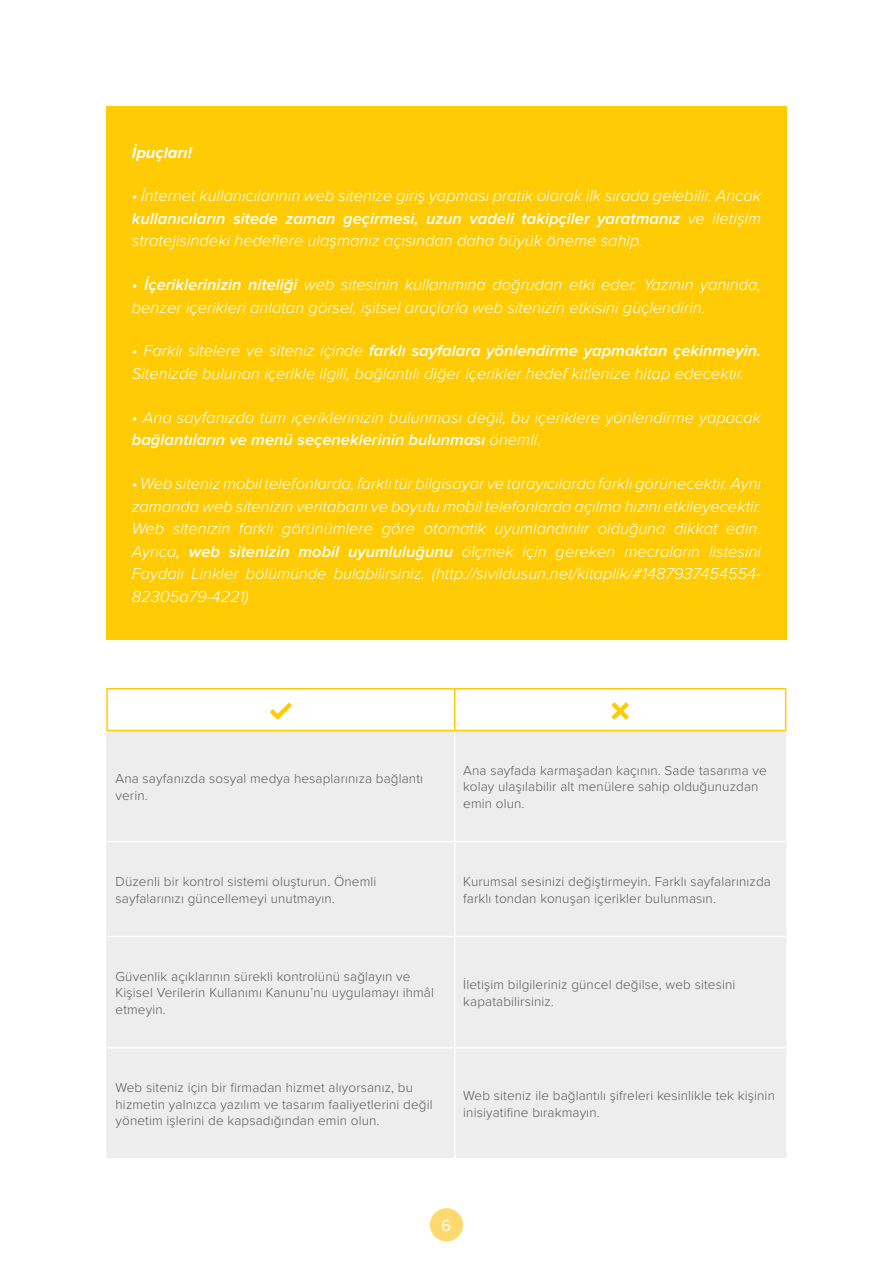
<style>
.page{position:relative;width:893px;height:1263px;background:#fff}
.page>*{position:absolute;margin:0;border:0;box-sizing:border-box;transform-origin:0 0}
.t1{font:italic 300 16.5px/22.5px "Proxima Nova";color:#fff}
.t2{font:italic 700 16.5px "Proxima Nova";color:#fff}
.t3{font:16.5px "Proxima Nova";color:#fff}
.t4{font:300 13.5px/16.2px "Proxima Nova";letter-spacing:.01em;color:#58595b}
.s1{font-weight:600}
</style>
<div class="page">
<div style="left:430px;top:1208px;width:33px;height:33px;background:#ffd96d;border-radius:50%"></div>
<div style="left:108px;top:731px;width:677px;height:427px;background:#ededee"></div>
<hr style="left:106px;top:688px;width:349px;height:1px;background:#ffcb05">
<hr style="left:106px;top:689px;width:2px;height:41px;background:#ffcb05">
<hr style="left:455px;top:688px;width:331px;height:1px;background:#ffcb05">
<hr style="left:106px;top:730px;width:349px;height:1px;background:#ffcb05">
<hr style="left:455px;top:730px;width:331px;height:1px;background:#ffcb05">
<hr style="left:106px;top:731px;width:2px;height:111px;background:#ededee">
<hr style="left:785px;top:731px;width:1px;height:111px;background:#ededee">
<hr style="left:106px;top:842px;width:2px;height:94px;background:#ededee">
<hr style="left:785px;top:842px;width:1px;height:94px;background:#ededee">
<hr style="left:106px;top:936px;width:2px;height:112px;background:#ededee">
<hr style="left:785px;top:936px;width:1px;height:112px;background:#ededee">
<hr style="left:106px;top:1048px;width:2px;height:110px;background:#ededee">
<hr style="left:785px;top:1048px;width:1px;height:110px;background:#ededee">
<hr style="left:454px;top:731px;width:1px;height:110px;background:#fff">
<hr style="left:108px;top:841px;width:347px;height:1px;background:#fff">
<hr style="left:455px;top:841px;width:330px;height:1px;background:#fff">
<hr style="left:454px;top:842px;width:1px;height:94px;background:#fff">
<hr style="left:108px;top:936px;width:347px;height:1px;background:#fff">
<hr style="left:455px;top:936px;width:330px;height:1px;background:#fff">
<hr style="left:454px;top:937px;width:1px;height:110px;background:#fff">
<hr style="left:108px;top:1047px;width:347px;height:1px;background:#fff">
<hr style="left:455px;top:1047px;width:330px;height:1px;background:#fff">
<hr style="left:454px;top:1048px;width:1px;height:110px;background:#fff">
<div style="left:106px;top:106px;width:681px;height:534px;background:#ffcb05"></div>
<svg style="left:107px;top:689px;width:679px;height:41px"></svg>
<p class="t2" style="left:132px;top:140px;width:62px">İpuçları!</p>
<p class="t1" style="left:132px;top:185px;width:631px;text-align:justify">• İnternet kullanıcılarının web sitenize giriş yapması pratik olarak ilk sırada gelebilir. Ancak <span class="s1">kullanıcıların sitede zaman geçirmesi, uzun vadeli takipçiler yaratmanız</span> ve iletişim stratejisindeki hedeflere ulaşmanız açısından daha büyük öneme sahip.</p>
<p class="t1" style="left:132px;top:274px;width:631px">• <span class="s1">İçeriklerinizin niteliği</span> web sitesinin kullanımına doğrudan etki eder. Yazının yanında, benzer içerikleri anlatan görsel, işitsel araçlarla web sitenizin etkisini güçlendirin.</p>
<p class="t1" style="left:132px;top:340px;width:631px">• Farklı sitelere ve siteniz içinde <span class="s1">farklı sayfalara yönlendirme yapmaktan çekinmeyin.<br></span>Sitenizde bulunan içerikle ilgili, bağlantılı diğer içerikler hedef kitlenize hitap edecektir.</p>
<p class="t1" style="left:132px;top:406px;width:631px">• Ana sayfanızda tüm içeriklerinizin bulunması değil, bu içeriklere yönlendirme yapacak <span class="s1">bağlantıların ve menü seçeneklerinin bulunması</span> önemli.</p>
<p class="t1" style="left:132px;top:473px;width:631px;text-align:justify">• Web siteniz mobil telefonlarda, farklı tür bilgisayar ve tarayıcılarda farklı görünecektir. Aynı zamanda web sitenizin veritabanı ve boyutu mobil telefonlarda açılma hızını etkileyecektir.<br>Web sitenizin farklı görünümlere göre otomatik uyumlandırılır olduğuna dikkat edin.<br>Ayrıca, <span class="s1">web sitenizin mobil uyumluluğunu</span> ölçmek için gereken mecraların listesini Faydalı Linkler bölümünde bulabilirsiniz. (http://sivildusun.net/kitaplik/#1487937454554- 82305a79-4221)</p>
<p class="t4" style="left:116px;top:770px;width:309px">Ana sayfanızda sosyal medya hesaplarınıza bağlantı verin.</p>
<p class="t4" style="left:463px;top:762px;width:305px">Ana sayfada karmaşadan kaçının. Sade tasarıma ve kolay ulaşılabilir alt menülere sahip olduğunuzdan emin olun.</p>
<p class="t4" style="left:116px;top:873px;width:262px">Düzenli bir kontrol sistemi oluşturun. Önemli sayfalarınızı güncellemeyi unutmayın.</p>
<p class="t4" style="left:463px;top:873px;width:309px">Kurumsal sesinizi değiştirmeyin. Farklı sayfalarınızda farklı tondan konuşan içerikler bulunmasın.</p>
<p class="t4" style="left:116px;top:968px;width:320px">Güvenlik açıklarının sürekli kontrolünü sağlayın ve<br>Kişisel Verilerin Kullanımı Kanunu’nu uygulamayı ihmâl etmeyin.</p>
<p class="t4" style="left:463px;top:976px;width:274px">İletişim bilgileriniz güncel değilse, web sitesini kapatabilirsiniz.</p>
<p class="t4" style="left:116px;top:1079px;width:319px">Web siteniz için bir firmadan hizmet alıyorsanız, bu hizmetin yalnızca yazılım ve tasarım faaliyetlerini değil yönetim işlerini de kapsadığından emin olun.</p>
<p class="t4" style="left:463px;top:1087px;width:313px">Web siteniz ile bağlantılı şifreleri kesinlikle tek kişinin inisiyatifine bırakmayın.</p>
<p class="t3" style="left:442px;top:1213px;width:11px">6</p>
</div>
